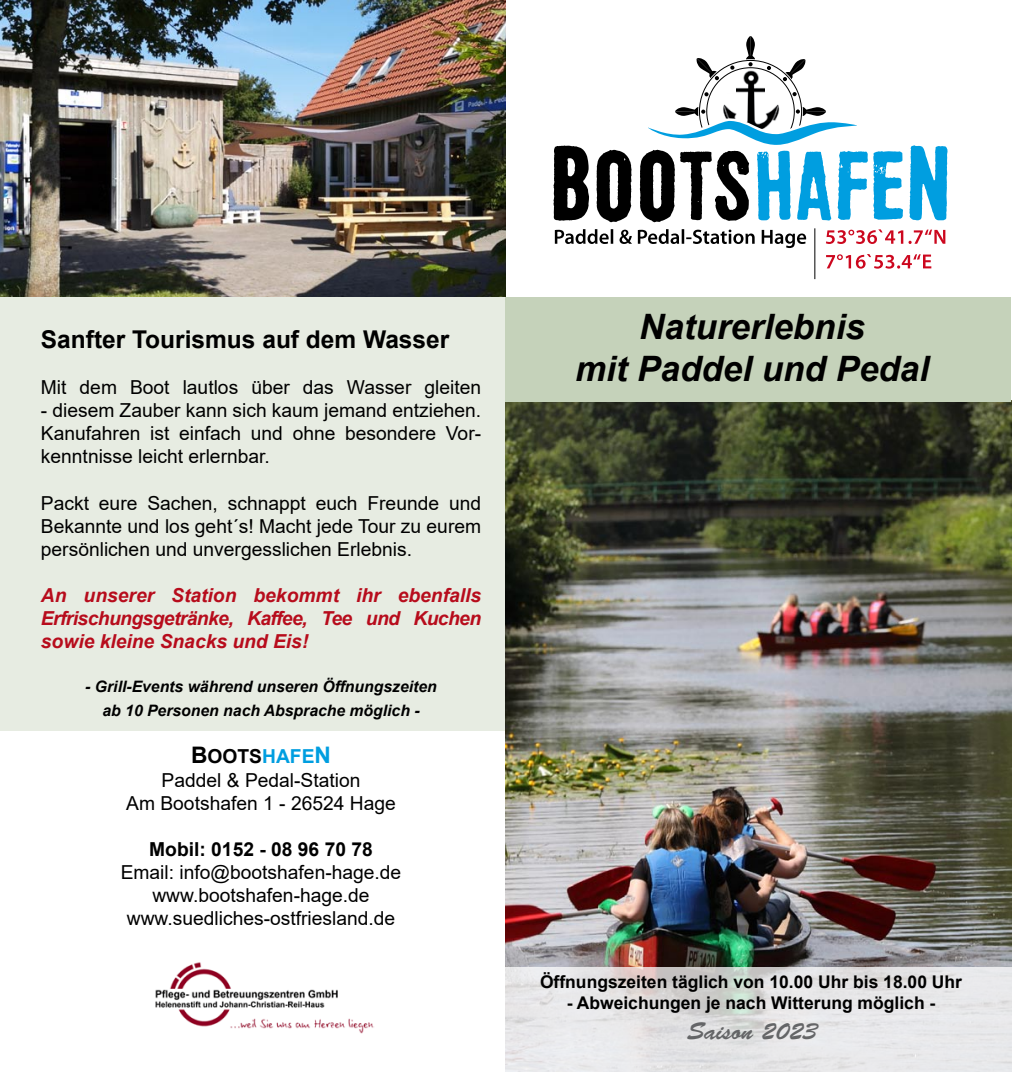
<style>
.page{position:relative;width:1012px;height:1072px;background:#fff}
.page>*{position:absolute;margin:0;border:0;box-sizing:border-box;transform-origin:0 0}
.t1{font:italic 700 35px/42px "Arial";color:#000;text-align:center}
.t2{font:700 24.5px "Arial";color:#000}
.t3{font:24.5px "Brush Script Std";color:#646567}
.t4{font:19.25px/23.1px "Arial";color:#000;text-align:center}
.t5{font:italic 700 19.25px/23.1px "Arial";letter-spacing:-.03em;color:#b70c1c;text-align:justify}
.t6{font:700 19.25px "Arial";color:#000}
.t7{font:700 17.5px "Arial";color:#000}
.t8{font:italic 700 15.75px/23.1px "Arial";color:#000;text-align:center}
.s1{font-weight:700;font-size:22.75px}
.s2{font-weight:700}
.s3{font-weight:700;color:#009ee0}
.s4{font-weight:700;font-size:22.75px;color:#009ee0}
</style>
<div class="page">
<img style="left:0;top:0;width:505px;height:298px">
<div style="left:0;top:298px;width:505px;height:432px;background:#e7ece2"></div>
<img style="left:713px;top:65px;width:75px;height:74px;border-radius:50%">
<svg style="left:746px;top:36px;width:9px;height:30px"></svg>
<svg style="left:696px;top:58px;width:23px;height:22px"></svg>
<svg style="left:783px;top:59px;width:23px;height:22px"></svg>
<svg style="left:792px;top:92px;width:5px;height:4px"></svg>
<svg style="left:767px;top:66px;width:4px;height:4px"></svg>
<svg style="left:730px;top:66px;width:4px;height:4px"></svg>
<svg style="left:704px;top:92px;width:5px;height:4px"></svg>
<div style="left:726px;top:86px;width:10px;height:7px;background:#fff"></div>
<div style="left:766px;top:86px;width:9px;height:7px;background:#fff"></div>
<hr style="left:815px;top:228px;width:1px;height:51px;background:#000">
<svg style="left:553px;top:107px;width:394px;height:115px"></svg>
<svg style="left:555px;top:229px;width:251px;height:19px"></svg>
<svg style="left:826px;top:229px;width:119px;height:15px"></svg>
<svg style="left:826px;top:254px;width:105px;height:15px"></svg>
<img style="left:505px;top:401px;width:507px;height:566px">
<div style="left:505px;top:298px;width:506px;height:104px;background:#c5d2ba"></div>
<svg style="left:505px;top:967px;width:507px;height:104px;background:#e3e3e4"></svg>
<img style="left:155px;top:962px;width:219px;height:72px">
<p class="t2" style="left:41px;top:322px;width:410px">Sanfter Tourismus auf dem Wasser</p>
<p class="t4" style="left:41px;top:375px;width:442px">Mit dem Boot lautlos über das Wasser gleiten</p>
<p class="t4" style="left:41px;top:399px;width:442px;text-align:justify">- diesem Zauber kann sich kaum jemand entziehen.<br>Kanufahren ist einfach und ohne besondere Vor&shy;kenntnisse leicht erlernbar.</p>
<p class="t4" style="left:41px;top:491px;width:442px;text-align:justify">Packt eure Sachen, schnappt euch Freunde und Bekannte und los geht´s! Macht jede Tour zu eurem persönlichen und unvergesslichen Erlebnis.</p>
<p class="t5" style="left:41px;top:584px;width:442px">An unserer Station bekommt ihr ebenfalls Erfrischungsgetränke, Kaffee, Tee und Kuchen sowie kleine Snacks und Eis!</p>
<p class="t8" style="left:85px;top:676px;width:353px">- Grill-Events während unseren Öffnungszeiten ab 10 Personen nach Absprache möglich -</p>
<p class="t4" style="left:126px;top:745px;width:271px"><span class="s1">B</span><span class="s2">OOTS</span><span class="s3">HAFE</span><span class="s4">N<br></span>Paddel &amp; Pedal-Station<br>Am Bootshafen 1 - 26524 Hage</p>
<p class="t6" style="left:149px;top:835px;width:225px">Mobil: 0152 - 08 96 70 78</p>
<p class="t4" style="left:121px;top:860px;width:282px">Email: info@bootshafen-hage.de www.bootshafen-hage.de www.suedliches-ostfriesland.de</p>
<h1 class="t1" style="left:575px;top:307px;width:355px">Naturerlebnis<br>mit Paddel und Pedal</h1>
<p class="t7" style="left:540px;top:969px;width:424px">Öffnungszeiten täglich von 10.00 Uhr bis 18.00 Uhr</p>
<p class="t7" style="left:567px;top:990px;width:370px">- Abweichungen je nach Witterung möglich -</p>
<p class="t3" style="left:687px;top:1017px;width:131px">Saison 2023</p>
</div>
